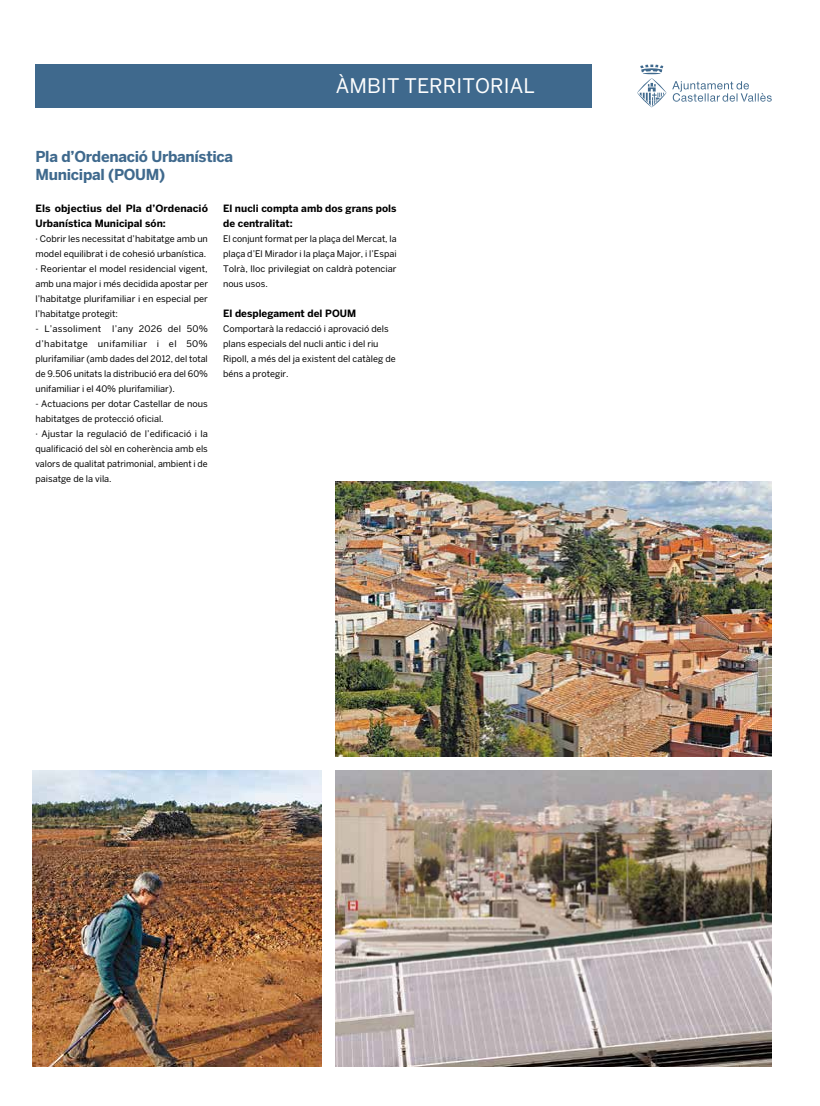
<style>
.page{position:relative;width:820px;height:1106px;background:#fff}
.page>*{position:absolute;margin:0;border:0;box-sizing:border-box;transform-origin:0 0}
.t1{font:20px "Benton Sans";letter-spacing:.005em;color:#fff}
.t2{font:700 15px/17.7px "Benton Sans";letter-spacing:-.02em;color:#3f698d}
.t3{font:700 10px/15px "Benton Sans";color:#000}
.t4{font:9px/15px "Benton Sans";color:#000}
</style>
<div class="page">
<div style="left:35px;top:65px;width:556px;height:43px;background:#3f698d"></div>
<svg style="left:637px;top:65px;width:134px;height:42px"></svg>
<img style="left:32px;top:770px;width:289px;height:296px">
<img style="left:335px;top:770px;width:436px;height:296px">
<img style="left:335px;top:482px;width:436px;height:274px">
<h2 class="t2" style="left:35px;top:148px;width:199px">Pla d’Ordenació Urbanística<br>Municipal (POUM)</h2>
<h1 class="t1" style="left:336px;top:74px;width:200px">ÀMBIT TERRITORIAL</h1>
<p class="t3" style="left:35px;top:200px;width:174px">Els objectius del Pla d’Ordenació<br>Urbanística Municipal són:</p>
<p class="t4" style="left:35px;top:231px;width:174px">· Cobrir les necessitat d’habitatge amb un model equilibrat i de cohesió urbanística. · Reorientar el model residencial vigent, amb una major i més decidida apostar per l’habitatge plurifamiliar i en especial per l’habitatge protegit:</p>
<p class="t4" style="left:35px;top:321px;width:174px;text-align:justify">- L’assoliment l’any 2026 del 50% d’habitatge unifamiliar i el 50% plurifamiliar (amb dades del 2012, del total de 9.506 unitats la distribució era del 60% unifamiliar i el 40% plurifamiliar).</p>
<p class="t4" style="left:35px;top:396px;width:174px">- Actuacions per dotar Castellar de nous habitatges de protecció oficial.<br>· Ajustar la regulació de l’edificació i la qualificació del sòl en coherència amb els valors de qualitat patrimonial, ambient i de paisatge de la vila.</p>
<p class="t3" style="left:223px;top:200px;width:175px">El nucli compta amb dos grans pols de centralitat:</p>
<p class="t4" style="left:223px;top:231px;width:175px;text-align:justify">El conjunt format per la plaça del Mercat, la plaça d’El Mirador i la plaça Major, i l’Espai Tolrà, lloc privilegiat on caldrà potenciar nous usos.</p>
<p class="t3" style="left:223px;top:305px;width:134px">El desplegament del POUM</p>
<p class="t4" style="left:223px;top:321px;width:174px">Comportarà la redacció i aprovació dels plans especials del nucli antic i del riu Ripoll, a més del ja existent del catàleg de béns a protegir.</p>
</div>
